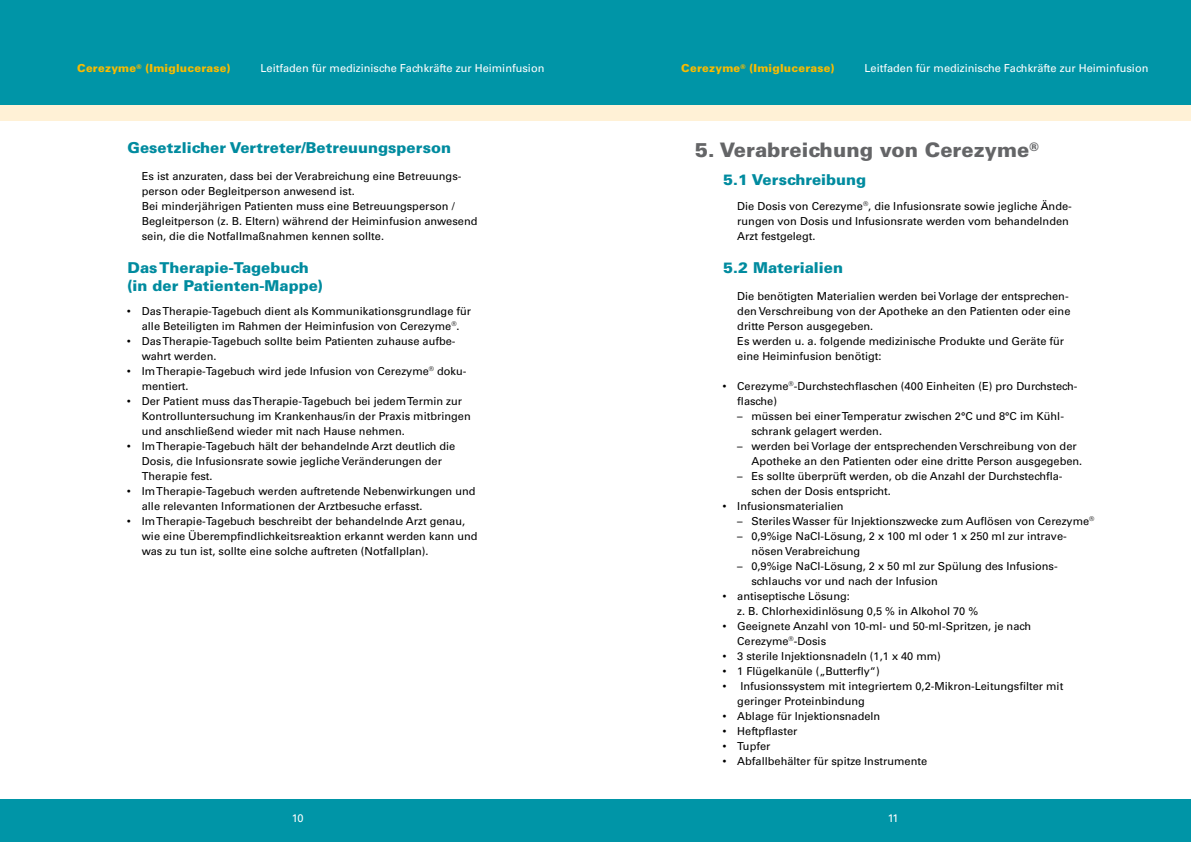
<style>
.page{position:relative;width:1191px;height:842px;background:#fff}
.page>*{position:absolute;margin:0;border:0;box-sizing:border-box;transform-origin:0 0}
.t1{font:900 20px "Univers";color:#646567}
.t2{font:900 15px/18px "Univers";color:#008b9f}
.t3{font:11px/15px "Univers";color:#000}
.t4{font:11px "Univers";color:#fff}
.t5{font:900 11px "Univers";letter-spacing:.02em;color:#fabb00}
.s1{font-size:8px}
</style>
<div class="page">
<div style="left:595px;top:105px;width:596px;height:15px;background:#fff1d6"></div>
<div style="left:595px;top:0;width:596px;height:105px;background:#0095a7"></div>
<div style="left:595px;top:799px;width:596px;height:43px;background:#0095a7"></div>
<div style="left:0;top:105px;width:595px;height:15px;background:#fff1d6"></div>
<div style="left:0;top:0;width:595px;height:105px;background:#0095a7"></div>
<div style="left:0;top:799px;width:595px;height:43px;background:#0095a7"></div>
<p class="t5" style="left:77px;top:61px;width:155px">Cerezyme<sup>®</sup> (Imiglucerase)</p>
<p class="t4" style="left:261px;top:62px;width:285px">Leitfaden für medizinische Fachkräfte zur Heiminfusion</p>
<p class="t5" style="left:681px;top:61px;width:155px">Cerezyme<sup>®</sup> (Imiglucerase)</p>
<p class="t4" style="left:864px;top:62px;width:285px">Leitfaden für medizinische Fachkräfte zur Heiminfusion</p>
<h2 class="t2" style="left:128px;top:139px;width:325px">Gesetzlicher Vertreter/Betreuungsperson</h2>
<p class="t3" style="left:142px;top:169px;width:337px">Es ist anzuraten, dass bei der Verabreichung eine Betreuungs&shy;person oder Begleitperson anwesend ist.<br>Bei minderjährigen Patienten muss eine Betreuungsperson / Begleitperson (z. B. Eltern) während der Heiminfusion anwesend sein, die die Notfallmaßnahmen kennen sollte.</p>
<h2 class="t2" style="left:128px;top:258px;width:197px">Das Therapie-Tagebuch (in der Patienten-Mappe)</h2>
<p class="t3" style="left:128px;top:304px;width:345px;text-align:center"><span class="s1">•</span> Das Therapie-Tagebuch dient als Kommunikationsgrundlage für alle Beteiligten im Rahmen der Heiminfusion von Cerezyme<sup>®</sup>.</p>
<p class="t3" style="left:142px;top:334px;width:313px;text-indent:-14px"><span class="s1">•</span> Das Therapie-Tagebuch sollte beim Patienten zuhause aufbe-- wahrt werden.</p>
<p class="t3" style="left:142px;top:364px;width:326px;text-indent:-14px"><span class="s1">•</span> Im Therapie-Tagebuch wird jede Infusion von Cerezyme<sup>®</sup> doku&shy;mentiert.</p>
<p class="t3" style="left:142px;top:394px;width:330px;text-indent:-14px"><span class="s1">•</span> Der Patient muss das Therapie-Tagebuch bei jedem Termin zur<br>Kontrolluntersuchung im Krankenhaus/in der Praxis mitbringen und anschließend wieder mit nach Hause nehmen.</p>
<p class="t3" style="left:142px;top:439px;width:315px;text-indent:-14px"><span class="s1">•</span> Im Therapie-Tagebuch hält der behandelnde Arzt deutlich die<br>Dosis, die Infusionsrate sowie jegliche Veränderungen der<br>Therapie fest.</p>
<p class="t3" style="left:142px;top:484px;width:335px;text-indent:-14px"><span class="s1">•</span> Im Therapie-Tagebuch werden auftretende Nebenwirkungen und alle relevanten Informationen der Arztbesuche erfasst.</p>
<p class="t3" style="left:142px;top:514px;width:337px;text-indent:-14px"><span class="s1">•</span> Im Therapie-Tagebuch beschreibt der behandelnde Arzt genau, wie eine Überempfindlichkeitsreaktion erkannt werden kann und was zu tun ist, sollte eine solche auftreten (Notfallplan).</p>
<h1 class="t1" style="left:694px;top:138px;width:345px">5. Verabreichung von Cerezyme<sup>®</sup></h1>
<h2 class="t2" style="left:723px;top:171px;width:145px">5.1 Verschreibung</h2>
<p class="t3" style="left:737px;top:199px;width:336px">Die Dosis von Cerezyme<sup>®</sup>, die Infusionsrate sowie jegliche Ände&shy;rungen von Dosis und Infusionsrate werden vom behandelnden<br>Arzt festgelegt.</p>
<h2 class="t2" style="left:723px;top:258px;width:121px">5.2 Materialien</h2>
<p class="t3" style="left:737px;top:289px;width:335px">Die benötigten Materialien werden bei Vorlage der entsprechen-- den Verschreibung von der Apotheke an den Patienten oder eine dritte Person ausgegeben.<br>Es werden u. a. folgende medizinische Produkte und Geräte für eine Heiminfusion benötigt:</p>
<p class="t3" style="left:737px;top:379px;width:342px;text-indent:-14px"><span class="s1">•</span> Cerezyme<sup>®</sup>-Durchstechflaschen (400 Einheiten (E) pro Durchstech&shy;flasche)</p>
<p class="t3" style="left:751px;top:409px;width:314px;text-indent:-14px">– müssen bei einer Temperatur zwischen 2°C und 8°C im Kühl&shy;schrank gelagert werden.</p>
<p class="t3" style="left:751px;top:439px;width:332px;text-indent:-14px">– werden bei Vorlage der entsprechenden Verschreibung von der<br>Apotheke an den Patienten oder eine dritte Person ausgegeben.</p>
<p class="t3" style="left:751px;top:469px;width:310px;text-indent:-14px">– Es sollte überprüft werden, ob die Anzahl der Durchstechfla-- schen der Dosis entspricht.</p>
<p class="t3" style="left:723px;top:499px;width:122px"><span class="s1">•</span> Infusionsmaterialien</p>
<p class="t3" style="left:737px;top:514px;width:358px">– Steriles Wasser für Injektionszwecke zum Auflösen von Cerezyme<sup>®</sup></p>
<p class="t3" style="left:751px;top:529px;width:317px;text-indent:-14px">– 0,9%ige NaCl-Lösung, 2 x 100 ml oder 1 x 250 ml zur intrave&shy;nösen Verabreichung</p>
<p class="t3" style="left:751px;top:559px;width:308px;text-indent:-14px">– 0,9%ige NaCl-Lösung, 2 x 50 ml zur Spülung des Infusions&shy;schlauchs vor und nach der Infusion</p>
<p class="t3" style="left:737px;top:589px;width:242px;text-indent:-14px"><span class="s1">•</span> antiseptische Lösung:<br>z. B. Chlorhexidinlösung 0,5 % in Alkohol 70 %</p>
<p class="t3" style="left:737px;top:619px;width:295px;text-indent:-14px"><span class="s1">•</span> Geeignete Anzahl von 10-ml- und 50-ml-Spritzen, je nach<br>Cerezyme<sup>®</sup>-Dosis</p>
<p class="t3" style="left:723px;top:649px;width:219px"><span class="s1">•</span> 3 sterile Injektionsnadeln (1,1 x 40 mm)</p>
<p class="t3" style="left:723px;top:664px;width:158px"><span class="s1">•</span> 1 Flügelkanüle („Butterfly“)</p>
<p class="t3" style="left:737px;top:679px;width:327px;text-indent:-14px"><span class="s1">•</span> Infusionssystem mit integriertem 0,2-Mikron-Leitungsfilter mit geringer Proteinbindung</p>
<p class="t3" style="left:723px;top:709px;width:159px"><span class="s1">•</span> Ablage für Injektionsnadeln</p>
<p class="t3" style="left:723px;top:724px;width:76px"><span class="s1">•</span> Heftpflaster</p>
<p class="t3" style="left:723px;top:739px;width:49px"><span class="s1">•</span> Tupfer</p>
<p class="t3" style="left:723px;top:754px;width:206px"><span class="s1">•</span> Abfallbehälter für spitze Instrumente</p>
<p class="t4" style="left:292px;top:811px;width:13px">10</p>
<p class="t4" style="left:888px;top:811px;width:12px">11</p>
</div>
